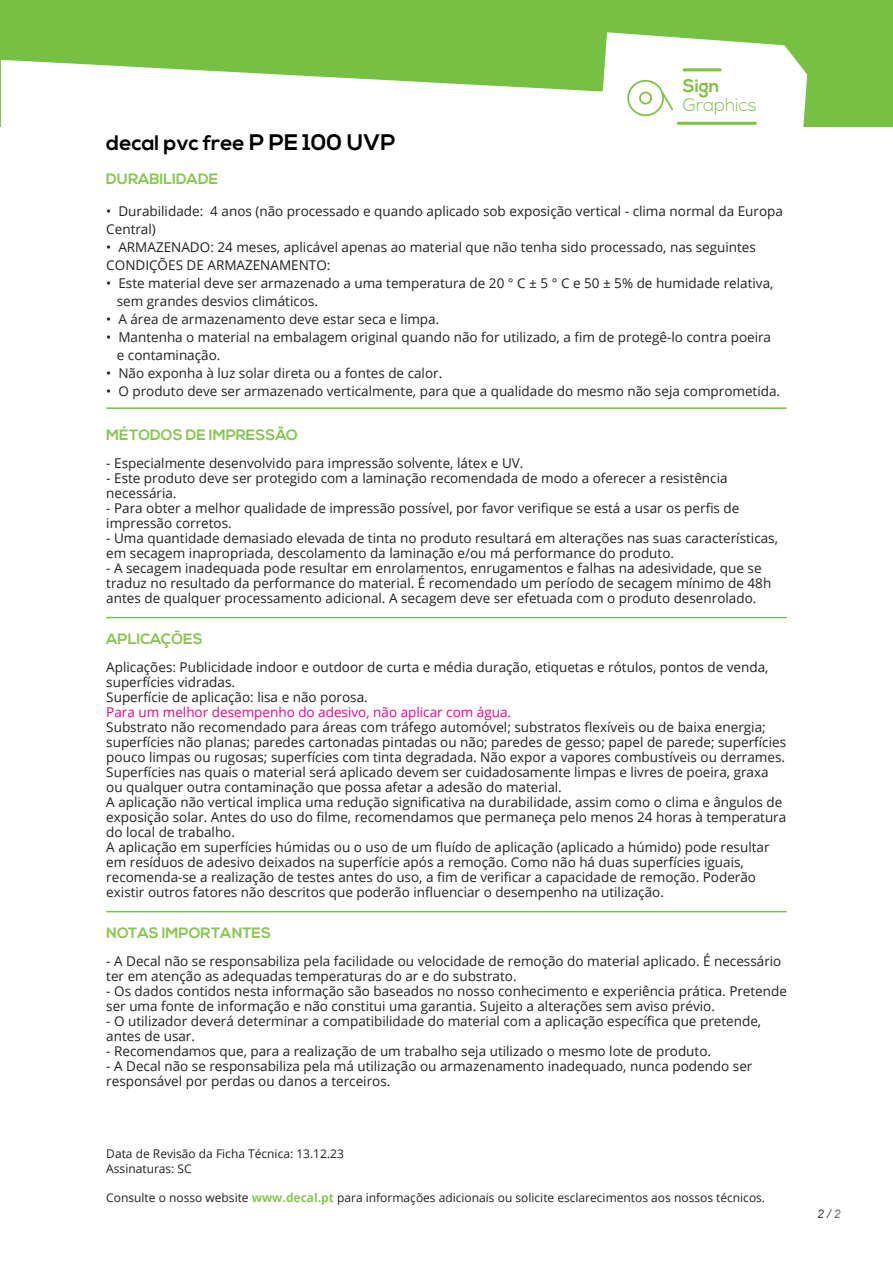
<style>
.page{position:relative;width:893px;height:1263px;background:#fff}
.page>*{position:absolute;margin:0;border:0;box-sizing:border-box;transform-origin:0 0}
.t1{font:700 21px "Nexa";color:#000}
.t2{font:300 18px "Nexa";color:#7cc142}
.t3{font:700 18px "Nexa";color:#7cc142}
.t4{font:700 15px "Nexa";color:#88c650}
.t5{font:13.5px/15px "Open Sans";color:#231f20}
.t6{font:13.5px "Open Sans";color:#ed028c}
.t7{font:12px/14.4px "Open Sans";color:#231f20}
.t8{font:italic 12px "Arial";color:#3e3e3f}
.s1{font-size:22.5px}
.s2{font-weight:700;color:#88c650}
.s3{color:#6c6d70}
</style>
<div class="page">
<div style="left:1px;top:0;width:892px;height:127px;background:#76c043"></div>
<svg style="left:605px;top:32px;width:202px;height:95px;fill:#fff"></svg>
<svg style="left:1px;top:60px;width:780px;height:67px;fill:#fff"></svg>
<svg style="left:677px;top:122px;width:80px;height:3px"></svg>
<svg style="left:683px;top:68px;width:38px;height:3px"></svg>
<svg style="left:627px;top:79px;width:46px;height:37px;background:#e8f4df"></svg>
<hr style="left:106px;top:407px;width:681px;height:2px;background:#7bc142">
<hr style="left:106px;top:617px;width:681px;height:1px;background:#7bc142">
<hr style="left:106px;top:911px;width:681px;height:1px;background:#7bc142">
<h1 class="t1" style="left:106px;top:131px;width:291px">decal pvc free <span class="s1">P PE 100 UVP</span></h1>
<h2 class="t3" style="left:683px;top:75px;width:38px">Sign</h2>
<h2 class="t2" style="left:683px;top:95px;width:75px">Graphics</h2>
<p class="t4" style="left:106px;top:170px;width:113px">DURABILIDADE</p>
<p class="t5" style="left:106px;top:201px;width:678px;line-height:18px">• Durabilidade: 4 anos (não processado e quando aplicado sob exposição vertical - clima normal da Europa<br>Central)</p>
<p class="t5" style="left:106px;top:237px;width:651px;line-height:18px">• ARMAZENADO: 24 meses, aplicável apenas ao material que não tenha sido processado, nas seguintes<br>CONDIÇÕES DE ARMAZENAMENTO:</p>
<p class="t5" style="left:117px;top:273px;width:658px;line-height:18px;text-indent:-11px">• Este material deve ser armazenado a uma temperatura de 20 ° C ± 5 ° C e 50 ± 5% de humidade relativa, sem grandes desvios climáticos.</p>
<p class="t5" style="left:106px;top:311px;width:335px">• A área de armazenamento deve estar seca e limpa.</p>
<p class="t5" style="left:117px;top:327px;width:656px;line-height:18px;text-indent:-11px">• Mantenha o material na embalagem original quando não for utilizado, a fim de protegê-lo contra poeira e contaminação.</p>
<p class="t5" style="left:106px;top:365px;width:337px">• Não exponha à luz solar direta ou a fontes de calor.</p>
<p class="t5" style="left:106px;top:383px;width:675px">• O produto deve ser armazenado verticalmente, para que a qualidade do mesmo não seja comprometida.</p>
<p class="t4" style="left:106px;top:426px;width:193px">MÉTODOS DE IMPRESSÃO</p>
<p class="t5" style="left:106px;top:456px;width:419px">- Especialmente desenvolvido para impressão solvente, látex e UV.</p>
<p class="t5" style="left:106px;top:471px;width:623px">- Este produto deve ser protegido com a laminação recomendada de modo a oferecer a resistência necessária.</p>
<p class="t5" style="left:106px;top:501px;width:635px">- Para obter a melhor qualidade de impressão possível, por favor verifique se está a usar os perfis de impressão corretos.</p>
<p class="t5" style="left:106px;top:531px;width:673px">- Uma quantidade demasiado elevada de tinta no produto resultará em alterações nas suas características, em secagem inapropriada, descolamento da laminação e/ou má performance do produto.</p>
<p class="t5" style="left:106px;top:561px;width:666px">- A secagem inadequada pode resultar em enrolamentos, enrugamentos e falhas na adesividade, que se traduz no resultado da performance do material. É recomendado um período de secagem mínimo de 48h antes de qualquer processamento adicional. A secagem deve ser efetuada com o produto desenrolado.</p>
<p class="t4" style="left:106px;top:630px;width:98px">APLICAÇÕES</p>
<p class="t5" style="left:106px;top:660px;width:664px">Aplicações: Publicidade indoor e outdoor de curta e média duração, etiquetas e rótulos, pontos de venda, superfícies vidradas.<br>Superfície de aplicação: lisa e não porosa.</p>
<p class="t6" style="left:106px;top:703px;width:406px">Para um melhor desempenho do adesivo, não aplicar com água.</p>
<p class="t5" style="left:106px;top:720px;width:681px">Substrato não recomendado para áreas com tráfego automóvel; substratos flexíveis ou de baixa energia; superfícies não planas; paredes cartonadas pintadas ou não; paredes de gesso; papel de parede; superfícies pouco limpas ou rugosas; superfícies com tinta degradada. Não expor a vapores combustíveis ou derrames.<br>Superfícies nas quais o material será aplicado devem ser cuidadosamente limpas e livres de poeira, graxa ou qualquer outra contaminação que possa afetar a adesão do material.<br>A aplicação não vertical implica uma redução significativa na durabilidade, assim como o clima e ângulos de exposição solar. Antes do uso do filme, recomendamos que permaneça pelo menos 24 horas à temperatura do local de trabalho.<br>A aplicação em superfícies húmidas ou o uso de um fluído de aplicação (aplicado a húmido) pode resultar em resíduos de adesivo deixados na superfície após a remoção. Como não há duas superfícies iguais, recomenda-se a realização de testes antes do uso, a fim de verificar a capacidade de remoção. Poderão existir outros fatores não descritos que poderão influenciar o desempenho na utilização.</p>
<p class="t4" style="left:106px;top:924px;width:166px">NOTAS IMPORTANTES</p>
<p class="t5" style="left:106px;top:954px;width:677px">- A Decal não se responsabiliza pela facilidade ou velocidade de remoção do material aplicado. É necessário ter em atenção as adequadas temperaturas do ar e do substrato.</p>
<p class="t5" style="left:106px;top:984px;width:682px">- Os dados contidos nesta informação são baseados no nosso conhecimento e experiência prática. Pretende ser uma fonte de informação e não constitui uma garantia. Sujeito a alterações sem aviso prévio.</p>
<p class="t5" style="left:106px;top:1014px;width:656px">- O utilizador deverá determinar a compatibilidade do material com a aplicação específica que pretende, antes de usar.</p>
<p class="t5" style="left:106px;top:1044px;width:606px">- Recomendamos que, para a realização de um trabalho seja utilizado o mesmo lote de produto.</p>
<p class="t5" style="left:106px;top:1059px;width:648px">- A Decal não se responsabiliza pela má utilização ou armazenamento inadequado, nunca podendo ser responsável por perdas ou danos a terceiros.</p>
<p class="t7" style="left:106px;top:1146px;width:239px">Data de Revisão da Ficha Técnica: 13.12.23<br>Assinaturas: SC</p>
<p class="t7" style="left:106px;top:1190px;width:660px">Consulte o nosso website <span class="s2">www.decal.pt</span> para informações adicionais ou solicite esclarecimentos aos nossos técnicos.</p>
<p class="t8" style="left:817px;top:1206px;width:25px">2 / <span class="s3">2</span></p>
</div>
